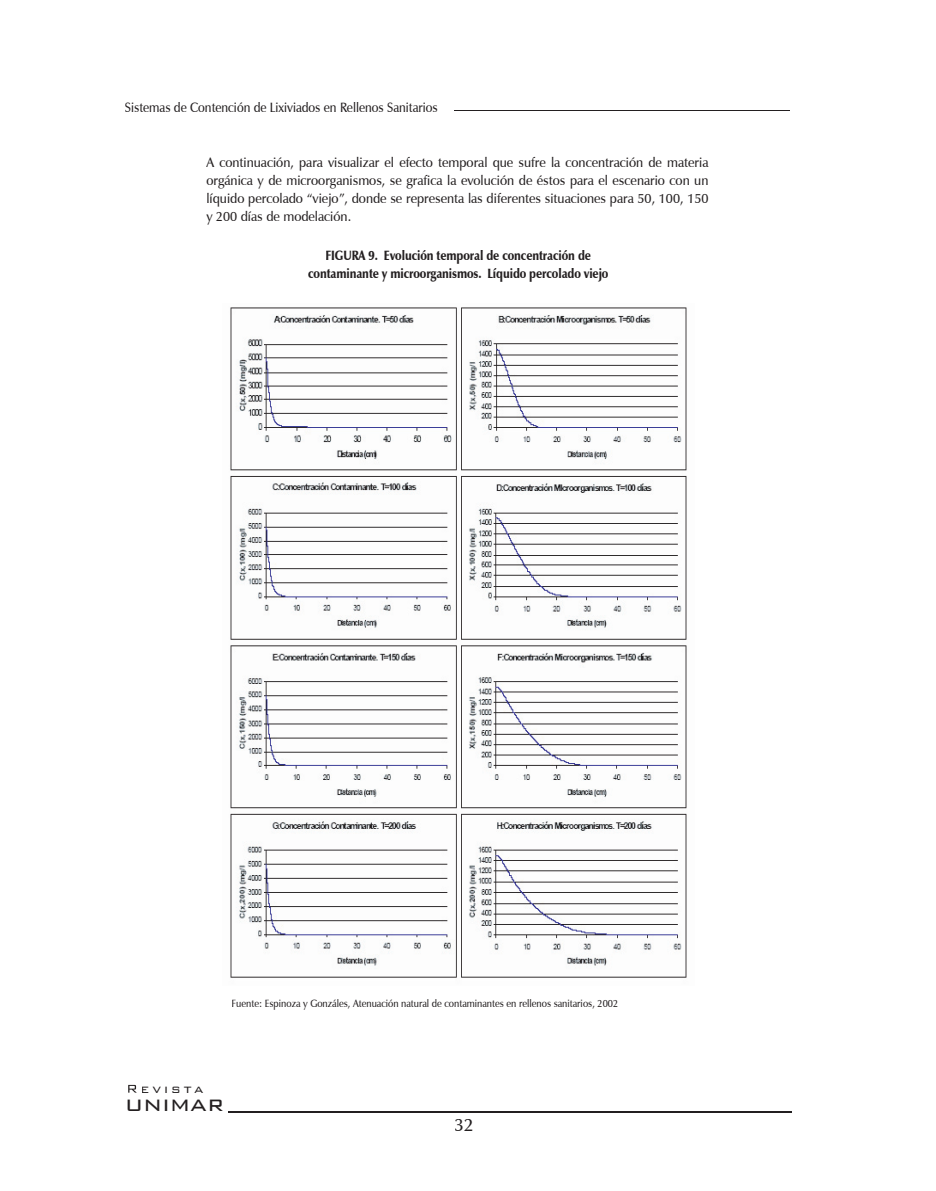
<style>
.page{position:relative;width:936px;height:1191px;background:#fff}
.page>*{position:absolute;margin:0;border:0;box-sizing:border-box;transform-origin:0 0}
.t1{font:300 27px "Bank Gothic BT";letter-spacing:.01em;color:#231f20}
.t2{font:600 18px "Zapf Humanist 601 BT";color:#231f20}
.t3{font:300 15px "Bank Gothic BT";letter-spacing:.2em;color:#231f20}
.t4{font:600 13.5px/18px "Zapf Humanist 601 BT";color:#231f20;text-align:justify;scale:.95 1}
.t5{font:900 13.5px/18px "Zapf Humanist 601 BT";letter-spacing:-.01em;color:#231f20;text-align:center;scale:.85 1}
.t6{font:600 13.5px "Zapf Humanist 601 BT";color:#231f20;scale:.9 1}
.t7{font:600 10.5px "Zapf Humanist 601 BT";color:#231f20;scale:.9 1}
.s1{color:#fff}
</style>
<div class="page">
<hr style="left:454px;top:110px;width:335px;height:1px;background:#231f20">
<img style="left:230px;top:307px;width:457px;height:671px">
<hr style="left:229px;top:1111px;width:563px;height:1px;background:#231f20">
<p class="t6" style="left:125px;top:99px;width:349px">Sistemas de Contención de Lixiviados en Rellenos Sanitarios</p>
<p class="t4" style="left:206px;top:153px;width:530px">A continuación, para visualizar el efecto temporal que sufre la concentración de materia orgánica y de microorganismos, se grafica la evolución de éstos para el escenario con un líquido percolado “viejo”, donde se representa las diferentes situaciones para 50, 100, 150 y 200 días de modelación.</p>
<p class="t5" style="left:308px;top:247px;width:355px">FIGURA 9. Evolución temporal de concentración de contaminante y microorganismos. Líquido percolado viejo</p>
<p class="t7" style="left:232px;top:997px;width:431px">Fuente: Espinoza y Gonzáles, Atenuación natural de contaminantes en rellenos sanitarios, 2002</p>
<p class="t3" style="left:126px;top:1080px;width:79px"><span class="s1">R</span>evista</p>
<p class="t1" style="left:125px;top:1088px;width:100px">unimar</p>
<p class="t2" style="left:454px;top:1113px;width:21px">32</p>
</div>
